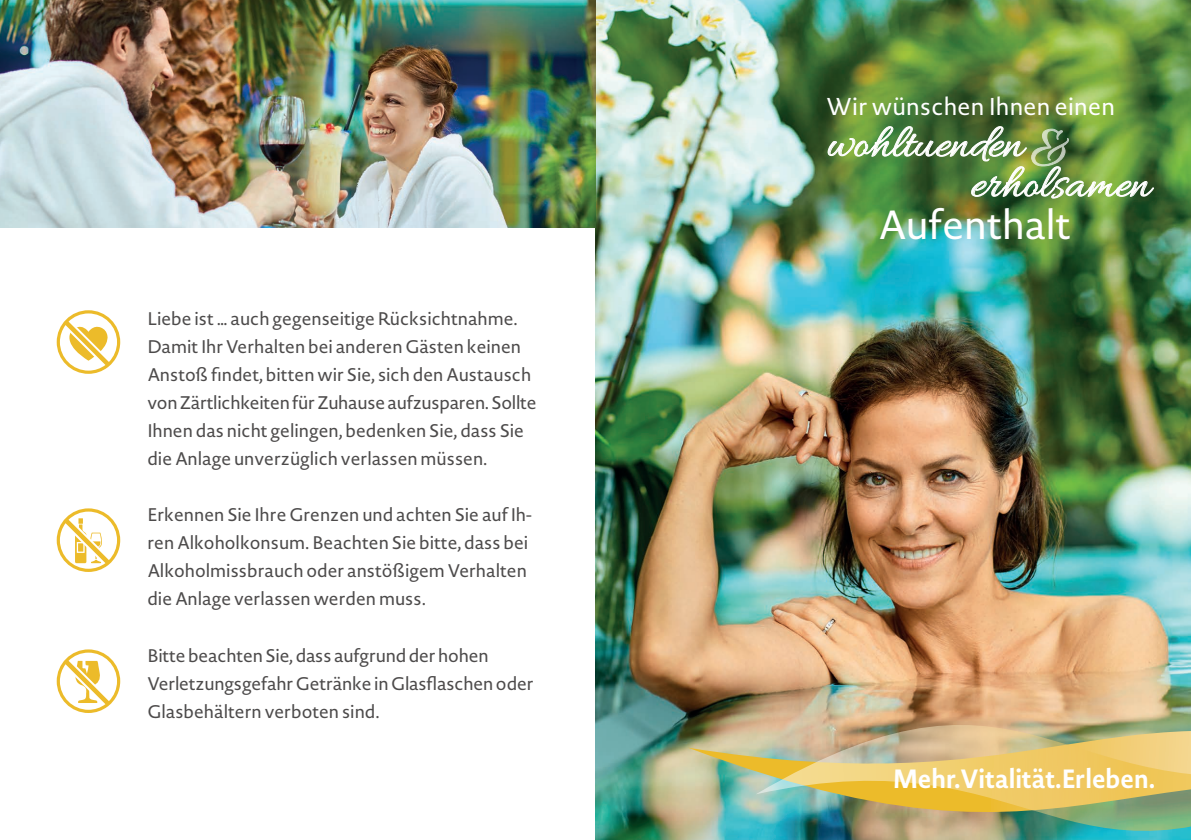
<style>
.page{position:relative;width:1191px;height:840px;background:#fff}
.page>*{position:absolute;margin:0;border:0;box-sizing:border-box;transform-origin:0 0}
.t1{font:60px "Allura";color:#fff}
.t2{font:48px/40px "Allura";color:#fff}
.t3{font:40px "Novel Sans Pro";color:#fff}
.t4{font:700 26px "Novel Sans Pro";color:#fff;scale:.95 1}
.t5{font:24px "Novel Sans Pro";letter-spacing:.01em;color:#fff}
.t6{font:18px/28px "Novel Sans Pro";color:#4d4b4b}
</style>
<div class="page">
<img style="left:595px;top:0;width:596px;height:839px">
<svg style="left:57px;top:310px;width:63px;height:63px"></svg>
<svg style="left:57px;top:508px;width:63px;height:63px"></svg>
<svg style="left:57px;top:649px;width:63px;height:63px"></svg>
<img style="left:688px;top:730px;width:67px;height:103px">
<img style="left:0;top:0;width:595px;height:227px">
<img style="left:755px;top:702px;width:436px;height:137px">
<img style="left:827px;top:125px;width:327px;height:84px">
<p class="t6" style="left:147px;top:304px;width:390px">Liebe ist … auch gegenseitige Rücksichtnahme.<br>Damit Ihr Verhalten bei anderen Gästen keinen Anstoß findet, bitten wir Sie, sich den Austausch von Zärtlichkeiten für Zuhause aufzusparen. Sollte Ihnen das nicht gelingen, bedenken Sie, dass Sie die Anlage unverzüglich verlassen müssen.</p>
<p class="t6" style="left:147px;top:500px;width:386px">Erkennen Sie Ihre Grenzen und achten Sie auf Ih&shy;ren Alkoholkonsum. Beachten Sie bitte, dass bei Alkoholmissbrauch oder anstößigem Verhalten die Anlage verlassen werden muss.</p>
<p class="t6" style="left:147px;top:640px;width:388px">Bitte beachten Sie, dass aufgrund der hohen<br>Verletzungsgefahr Getränke in Glasflaschen oder<br>Glasbehältern verboten sind.</p>
<h3 class="t5" style="left:826px;top:89px;width:290px">Wir wünschen Ihnen einen</h3>
<h2 class="t2" style="left:970px;top:126px;width:181px;text-indent:-144px">wohltuenden erholsamen</h2>
<h3 class="t3" style="left:878px;top:196px;width:194px">Aufenthalt</h3>
<h1 class="t1" style="left:1029px;top:115px;width:43px">&amp;</h1>
<h3 class="t4" style="left:892px;top:758px;width:278px">Mehr.Vitalität.Erleben.</h3>
</div>
